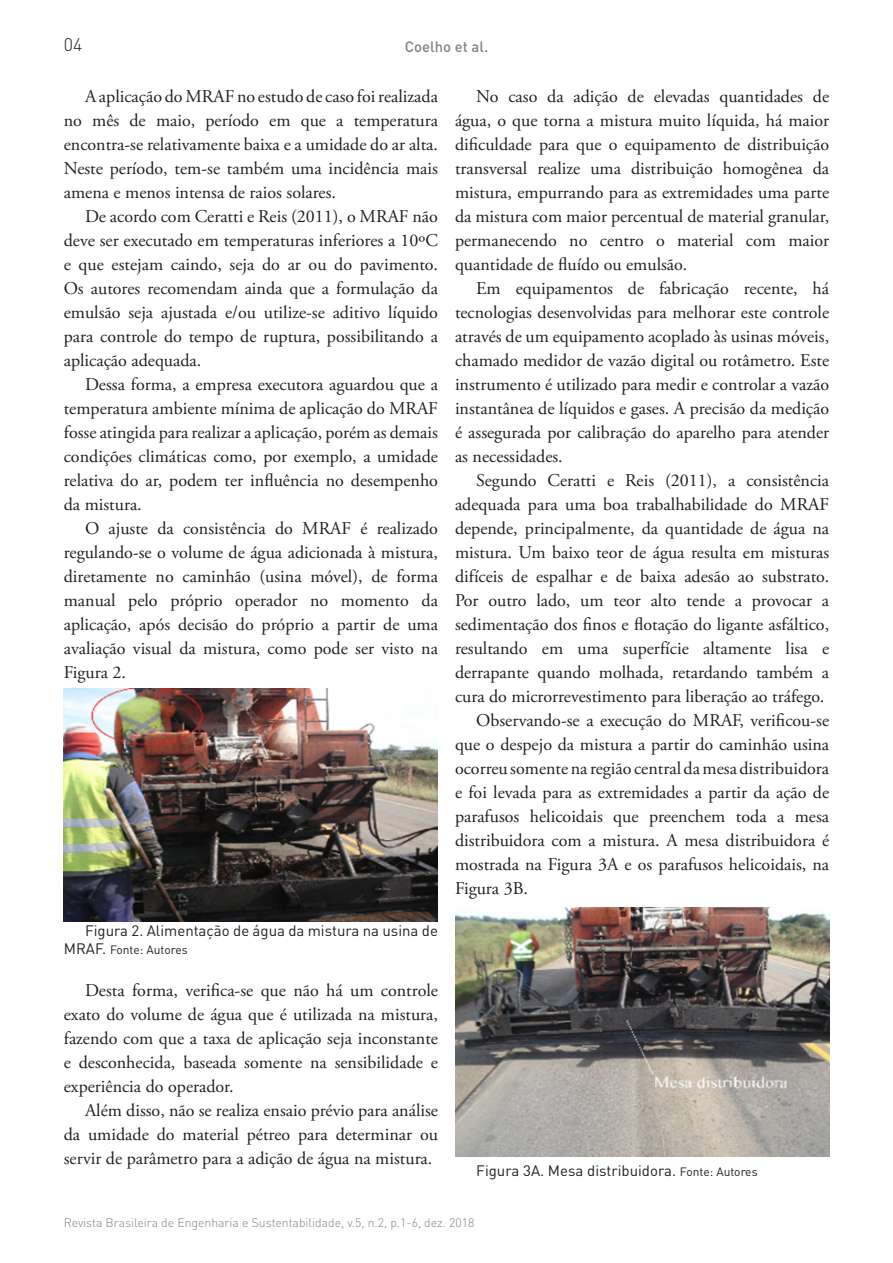
<style>
.page{position:relative;width:893px;height:1263px;background:#fff}
.page>*{position:absolute;margin:0;border:0;box-sizing:border-box;transform-origin:0 0}
.t1{font:18px/24px "Adobe Garamond Pro";color:#231f20;text-align:justify}
.t2{font:300 18px "DIN";color:#231f20}
.t3{font:15px "DIN";color:#231f20}
.t4{font:500 14.85px "DIN";color:#808285}
.t5{font:300 12.3px "DIN";color:#808285}
.t6{font:12px "DIN";color:#231f20}
.s1{font-size:15px}
.s2{font-size:12px}
</style>
<div class="page">
<img style="left:64px;top:688px;width:374px;height:234px">
<img style="left:455px;top:907px;width:374px;height:250px">
<p class="t2" style="left:64px;top:33px;width:20px">04</p>
<p class="t4" style="left:405px;top:37px;width:85px">Coelho et al.</p>
<p class="t1" style="left:64px;top:85px;width:376px;text-indent:21px">A aplicação do MRAF no estudo de caso foi realizada no mês de maio, período em que a temperatura encontra-se relativamente baixa e a umidade do ar alta.<br>Neste período, tem-se também uma incidência mais amena e menos intensa de raios solares.</p>
<p class="t1" style="left:64px;top:205px;width:376px;text-indent:21px">De acordo com Ceratti e Reis (2011), o MRAF não deve ser executado em temperaturas inferiores a 10ºC e que estejam caindo, seja do ar ou do pavimento.<br>Os autores recomendam ainda que a formulação da emulsão seja ajustada e/ou utilize-se aditivo líquido para controle do tempo de ruptura, possibilitando a aplicação adequada.</p>
<p class="t1" style="left:64px;top:373px;width:376px;text-indent:21px">Dessa forma, a empresa executora aguardou que a temperatura ambiente mínima de aplicação do MRAF fosse atingida para realizar a aplicação, porém as demais condições climáticas como, por exemplo, a umidade relativa do ar, podem ter influência no desempenho da mistura.</p>
<p class="t1" style="left:64px;top:517px;width:376px;text-indent:21px">O ajuste da consistência do MRAF é realizado regulando-se o volume de água adicionada à mistura, diretamente no caminhão (usina móvel), de forma manual pelo próprio operador no momento da aplicação, após decisão do próprio a partir de uma avaliação visual da mistura, como pode ser visto na Figura 2.</p>
<p class="t3" style="left:85px;top:921px;width:354px">Figura 2. Alimentação de água da mistura na usina de</p>
<p class="t6" style="left:64px;top:942px;width:125px"><span class="s1">MRAF.</span> Fonte: Autores</p>
<p class="t1" style="left:64px;top:979px;width:376px;text-indent:21px">Desta forma, verifica-se que não há um controle exato do volume de água que é utilizada na mistura, fazendo com que a taxa de aplicação seja inconstante e desconhecida, baseada somente na sensibilidade e experiência do operador.</p>
<p class="t1" style="left:64px;top:1099px;width:376px;text-indent:21px">Além disso, não se realiza ensaio prévio para análise da umidade do material pétreo para determinar ou servir de parâmetro para a adição de água na mistura.</p>
<p class="t1" style="left:455px;top:85px;width:376px;text-indent:21px">No caso da adição de elevadas quantidades de água, o que torna a mistura muito líquida, há maior dificuldade para que o equipamento de distribuição transversal realize uma distribuição homogênea da mistura, empurrando para as extremidades uma parte da mistura com maior percentual de material granular, permanecendo no centro o material com maior quantidade de fluído ou emulsão.</p>
<p class="t1" style="left:455px;top:277px;width:376px;text-indent:21px">Em equipamentos de fabricação recente, há tecnologias desenvolvidas para melhorar este controle através de um equipamento acoplado às usinas móveis, chamado medidor de vazão digital ou rotâmetro. Este instrumento é utilizado para medir e controlar a vazão instantânea de líquidos e gases. A precisão da medição é assegurada por calibração do aparelho para atender as necessidades.</p>
<p class="t1" style="left:476px;top:469px;width:354px">Segundo Ceratti e Reis (2011), a consistência</p>
<p class="t1" style="left:455px;top:493px;width:376px">adequada para uma boa trabalhabilidade do MRAF</p>
<p class="t1" style="left:455px;top:517px;width:376px">depende, principalmente, da quantidade de água na</p>
<p class="t1" style="left:455px;top:541px;width:376px">mistura. Um baixo teor de água resulta em misturas</p>
<p class="t1" style="left:455px;top:565px;width:376px">difíceis de espalhar e de baixa adesão ao substrato.</p>
<p class="t1" style="left:455px;top:589px;width:376px">Por outro lado, um teor alto tende a provocar a</p>
<p class="t1" style="left:455px;top:613px;width:376px">sedimentação dos finos e flotação do ligante asfáltico,</p>
<p class="t1" style="left:455px;top:637px;width:376px">resultando em uma superfície altamente lisa e</p>
<p class="t1" style="left:455px;top:661px;width:376px">derrapante quando molhada, retardando também a</p>
<p class="t1" style="left:455px;top:685px;width:371px">cura do microrrevestimento para liberação ao tráfego.</p>
<p class="t1" style="left:476px;top:709px;width:354px">Observando-se a execução do MRAF, verificou-se</p>
<p class="t1" style="left:455px;top:733px;width:376px">que o despejo da mistura a partir do caminhão usina</p>
<p class="t1" style="left:455px;top:757px;width:376px">ocorreu somente na região central da mesa distribuidora</p>
<p class="t1" style="left:455px;top:781px;width:376px">e foi levada para as extremidades a partir da ação de</p>
<p class="t1" style="left:455px;top:805px;width:376px">parafusos helicoidais que preenchem toda a mesa</p>
<p class="t1" style="left:455px;top:829px;width:376px">distribuidora com a mistura. A mesa distribuidora é</p>
<p class="t1" style="left:455px;top:853px;width:376px">mostrada na Figura 3A e os parafusos helicoidais, na</p>
<p class="t1" style="left:455px;top:877px;width:75px">Figura 3B.</p>
<p class="t3" style="left:476px;top:1161px;width:283px">Figura 3A. Mesa distribuidora. <span class="s2">Fonte: Autores</span></p>
<p class="t5" style="left:64px;top:1215px;width:412px">Revista Brasileira de Engenharia e Sustentabilidade, v.5, n.2, p.1-6, dez. 2018</p>
</div>
